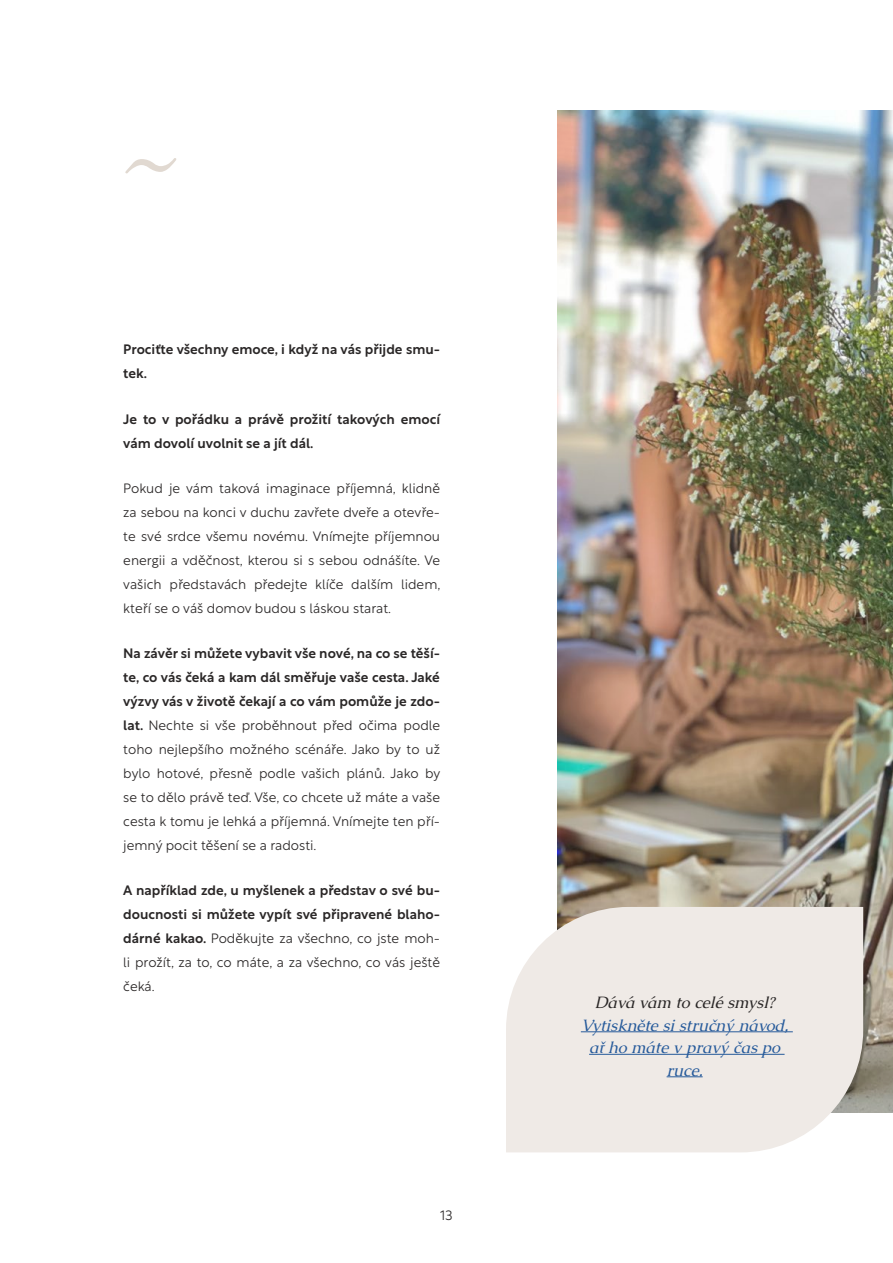
<style>
.page{position:relative;width:893px;height:1263px;background:#fff}
.page>*{position:absolute;margin:0;border:0;box-sizing:border-box;transform-origin:0 0}
.t1{font:italic 108px "Caudex";color:#e1d9d1}
.t2{font:italic 16.5px/22.5px "Caudex";color:#275b9b;text-align:center}
.t3{font:italic 16.5px "Caudex";color:#2a2727}
.t4{font:300 13.5px/24px "Rustica";color:#2a2727;text-align:justify}
.t5{font:500 13.5px/24px "Rustica";color:#2a2727}
.s1{font-weight:500}
.s2{font-weight:300}
</style>
<div class="page">
<img style="left:557px;top:111px;width:336px;height:1001px">
<svg style="left:506px;top:907px;width:357px;height:245px;background:#efeae6"></svg>
<hr style="left:581px;top:1031px;width:212px;height:1px;background:#275b9b">
<hr style="left:589px;top:1054px;width:196px;height:1px;background:#275b9b">
<hr style="left:667px;top:1076px;width:36px;height:1px;background:#275b9b">
<h1 class="t1" style="left:116px;top:92px;width:55px">~</h1>
<p class="t5" style="left:123px;top:336px;width:318px">Prociťte všechny emoce, i když na vás přijde smu&shy;tek.</p>
<p class="t5" style="left:123px;top:405px;width:318px">Je to v pořádku a právě prožití takových emocí vám dovolí uvolnit se a jít dál.</p>
<p class="t4" style="left:123px;top:474px;width:319px">Pokud je vám taková imaginace příjemná, klidně za sebou na konci v duchu zavřete dveře a otevře&shy;te své srdce všemu novému. Vnímejte příjemnou energii a vděčnost, kterou si s sebou odnášíte. Ve vašich představách předejte klíče dalším lidem, kteří se o váš domov budou s láskou starat.</p>
<p class="t4" style="left:123px;top:640px;width:319px"><span class="s1">Na závěr si můžete vybavit vše nové, na co se těší&shy;te, co vás čeká a kam dál směřuje vaše cesta. Jaké výzvy vás v životě čekají a co vám pomůže je zdo&shy;lat.</span> Nechte si vše proběhnout před očima podle toho nejlepšího možného scénáře. Jako by to už bylo hotové, přesně podle vašich plánů. Jako by se to dělo právě teď. Vše, co chcete už máte a vaše cesta k tomu je lehká a příjemná. Vnímejte ten pří&shy;jemný pocit těšení se a radosti.</p>
<p class="t5" style="left:123px;top:877px;width:318px;text-align:justify">A například zde, u myšlenek a představ o své bu&shy;doucnosti si můžete vypít své připravené blaho&shy;dárné kakao. <span class="s2">Poděkujte za všechno, co jste moh&shy;li prožít, za to, co máte, a za všechno, co vás ještě čeká.</span></p>
<p class="t4" style="left:440px;top:1202px;width:14px">13</p>
<p class="t3" style="left:595px;top:992px;width:181px">Dává vám to celé smysl?</p>
<p class="t2" style="left:581px;top:1014px;width:209px">Vytiskněte si stručný návod, ať ho máte v pravý čas po ruce.</p>
</div>
